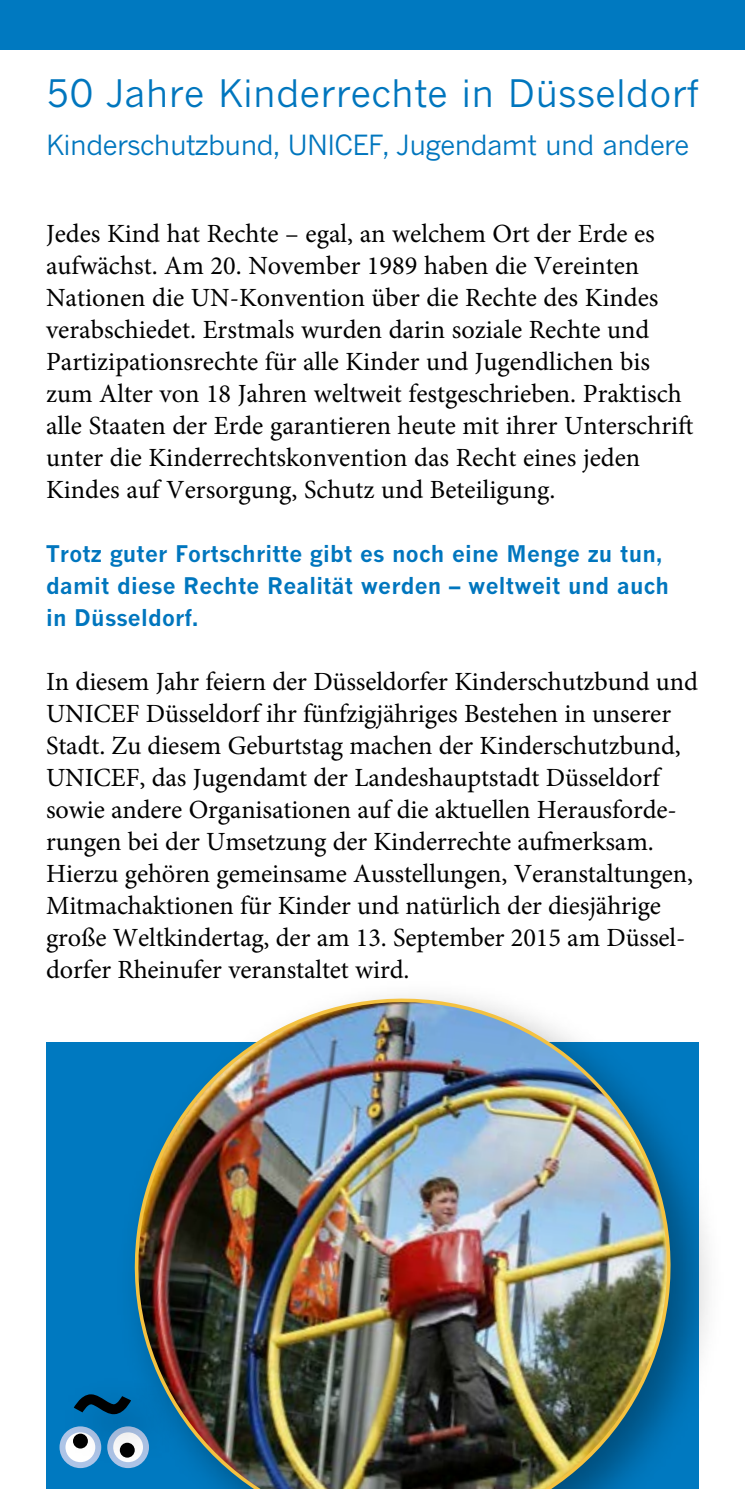
<style>
.page{position:relative;width:745px;height:1489px;background:#fff}
.page>*{position:absolute;margin:0;border:0;box-sizing:border-box;transform-origin:0 0}
.H3_Head{font:37.5px "News Gothic CE";letter-spacing:.01em;color:#0076be}
.H3_Head-2{font:27.5px "News Gothic CE";letter-spacing:-.02em;color:#0076be}
.P_Text{font:26.25px/32px "Minion Pro";letter-spacing:-.005em;color:#000}
.P_Hervorhebung{font:700 22.5px/32px "News Gothic CE";letter-spacing:.01em;color:#0076be}
</style>
<div class="page">
<div style="left:0;top:0;width:744px;height:50px;background:#0079c0"></div>
<div style="left:46px;top:1042px;width:652px;height:446px;background:#0079c0"></div>
<div style="left:58px;top:1375px;width:124px;height:92px;background:#000;opacity:.35"></div>
<svg style="left:68px;top:1388px;width:46px;height:31px"></svg>
<div style="left:114px;top:978px;width:611px;height:510px;background:#000;opacity:.35"></div>
<img style="left:117px;top:980px;width:571px;height:508px">
<h4 class="H3_Head" style="left:46px;top:71px;width:653px">50 Jahre Kinderrechte in Düsseldorf</h4>
<h4 class="H3_Head-2" style="left:46px;top:128px;width:644px">Kinderschutzbund, UNICEF, Jugendamt und andere</h4>
<p class="P_Text" style="left:46px;top:217px;width:648px">Jedes Kind hat Rechte – egal, an welchem Ort der Erde es aufwächst. Am 20. November 1989 haben die Vereinten Nationen die UN-Konvention über die Rechte des Kindes verabschiedet. Erstmals wurden darin soziale Rechte und Partizipationsrechte für alle Kinder und Jugendlichen bis zum Alter von 18 Jahren weltweit festgeschrieben. Praktisch alle Staaten der Erde garantieren heute mit ihrer Unterschrift unter die Kinderrechtskonvention das Recht eines jeden Kindes auf Versorgung, Schutz und Beteiligung.</p>
<p class="P_Hervorhebung" style="left:46px;top:537px;width:624px">Trotz guter Fortschritte gibt es noch eine Menge zu tun, damit diese Rechte Realität werden – weltweit und auch in Düsseldorf.</p>
<p class="P_Text" style="left:46px;top:665px;width:653px">In diesem Jahr feiern der Düsseldorfer Kinderschutzbund und UNICEF Düsseldorf ihr fünfzigjähriges Bestehen in unserer Stadt. Zu diesem Geburtstag machen der Kinderschutzbund, UNICEF, das Jugendamt der Landeshauptstadt Düsseldorf sowie andere Organisationen auf die aktuellen Herausforde&shy;rungen bei der Umsetzung der Kinderrechte aufmerksam.<br>Hierzu gehören gemeinsame Ausstellungen, Veranstaltungen, Mitmachaktionen für Kinder und natürlich der diesjährige große Weltkindertag, der am 13. September 2015 am Düssel&shy;dorfer Rheinufer veranstaltet wird.</p>
</div>
